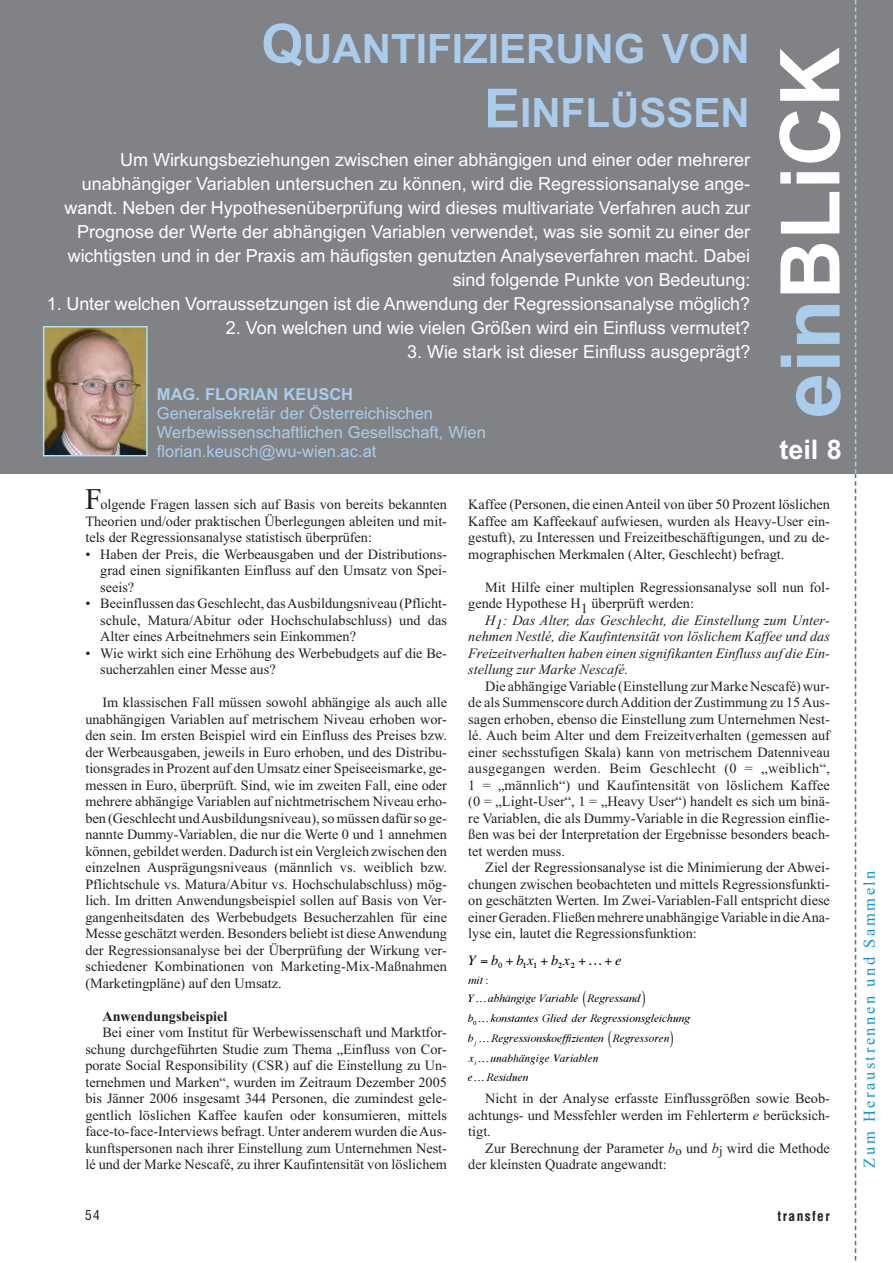
<style>
.page{position:relative;width:893px;height:1263px;background:#fff}
.page>*{position:absolute;margin:0;border:0;box-sizing:border-box;transform-origin:0 0}
.t1{font:700 82.5px "Arial";color:#fff}
.t2{font:700 40.5px/64.8px "Arial";color:#accceb;text-align:right}
.t3{font:30px "Times New Roman";color:#231f20}
.t4{font:700 27px "Arial";color:#fff}
.t5{font:18px/24px "Arial";letter-spacing:-.005em;color:#fff;text-align:right}
.t6{font:16.5px/18.8px "Arial";color:#accceb}
.t7{font:16.5px "Times New Roman";letter-spacing:.15em;color:#1893d2}
.t8{font:700 16.5px "Arial";color:#accceb}
.t9{font:14.25px/16.5px "Times New Roman";color:#231f20;text-align:justify}
.t10{font:italic 14.25px/16.5px "Times New Roman";color:#231f20;text-align:justify}
.t11{font:700 14.25px "Times New Roman";color:#231f20}
.t12{font:14.25px "Times Italic+T42+ABLLMX";color:#000}
.t13{font:700 condensed 13.5px "Helvetica";letter-spacing:.1em;color:#231f20}
.t14{font:condensed 13.5px "Helvetica";color:#231f20}
.t15{font:11.4px/20.1px "Times New Roman PS Italic MT+T42+SHLFNE";color:#000}
.t16{font:11.4px "Times Italic+T42+PDLUPF";color:#000}
.s1{font-size:54px}
.s2{color:#accceb}
.s3{font-family:"Times Roman+T42+XLZJWI"}
.s4{font-family:"Times Italic+T42+PDLUPF"}
.s5{font-family:"MT Extra+T42+PXJNNW"}
.s6{font-style:italic}
</style>
<div class="page">
<div style="left:0;top:0;width:892px;height:474px;background:#808285"></div>
<img style="left:46px;top:329px;width:99px;height:124px">
<div style="left:43px;top:326px;width:105px;height:130px;border:2px solid #abe0f8"></div>
<svg style="left:854px;top:0;width:3px;height:1261px"></svg>
<h2 class="t2" style="left:261px;top:20px;width:490px"><span class="s1">Q</span>UANTIFIZIERUNG VON<br><span class="s1">E</span>INFLÜSSEN</h2>
<p class="t5" style="left:65px;top:149px;width:687px">Um Wirkungsbeziehungen zwischen einer abhängigen und einer oder mehrerer unabhängiger Variablen untersuchen zu können, wird die Regressionsanalyse ange&shy;wandt. Neben der Hypothesenüberprüfung wird dieses multivariate Verfahren auch zur Prognose der Werte der abhängigen Variablen verwendet, was sie somit zu einer der wichtigsten und in der Praxis am häufigsten genutzten Analyseverfahren macht. Dabei sind folgende Punkte von Bedeutung:</p>
<p class="t5" style="left:47px;top:293px;width:705px">1. Unter welchen Vorraussetzungen ist die Anwendung der Regressionsanalyse möglich?</p>
<p class="t5" style="left:226px;top:317px;width:526px">2. Von welchen und wie vielen Größen wird ein Einfluss vermutet?</p>
<p class="t5" style="left:407px;top:341px;width:344px">3. Wie stark ist dieser Einfluss ausgeprägt?</p>
<p class="t8" style="left:157px;top:389px;width:198px">MAG. FLORIAN KEUSCH</p>
<p class="t6" style="left:157px;top:406px;width:330px">Generalsekretär der Österreichischen<br>Werbewissenschaftlichen Gesellschaft, Wien florian.keusch@wu-wien.ac.at</p>
<h1 class="t1" style="left:780px;top:419px;width:373px;rotate:-90deg"><span class="s2">ein</span>BLiCK</h1>
<h3 class="t4" style="left:779px;top:440px;width:64px">teil 8</h3>
<h3 class="t3" style="left:85px;top:488px;width:18px">F</h3>
<p class="t9" style="left:85px;top:497px;width:363px;text-indent:15px">olgende Fragen lassen sich auf Basis von bereits bekannten Theorien und/oder praktischen Überlegungen ableiten und mit&shy;tels der Regressionsanalyse statistisch überprüfen:</p>
<p class="t9" style="left:100px;top:547px;width:348px;text-indent:-15px">• Haben der Preis, die Werbeausgaben und der Distributions&shy;grad einen signifikanten Einfluss auf den Umsatz von Spei&shy;seeis?</p>
<p class="t9" style="left:100px;top:596px;width:348px;text-indent:-15px">• Beeinflussen das Geschlecht, das Ausbildungsniveau (Pflicht&shy;schule, Matura/Abitur oder Hochschulabschluss) und das Alter eines Arbeitnehmers sein Einkommen?</p>
<p class="t9" style="left:100px;top:646px;width:348px;text-indent:-15px">• Wie wirkt sich eine Erhöhung des Werbebudgets auf die Be&shy;sucherzahlen einer Messe aus?</p>
<p class="t9" style="left:85px;top:695px;width:363px;text-indent:17px">Im klassischen Fall müssen sowohl abhängige als auch alle unabhängigen Variablen auf metrischem Niveau erhoben wor&shy;den sein. Im ersten Beispiel wird ein Einfluss des Preises bzw. der Werbeausgaben, jeweils in Euro erhoben, und des Distribu&shy;tionsgrades in Prozent auf den Umsatz einer Speiseeismarke, ge&shy;messen in Euro, überprüft. Sind, wie im zweiten Fall, eine oder mehrere abhängige Variablen auf nichtmetrischem Niveau erho&shy;ben (Geschlecht und Ausbildungsniveau), so müssen dafür so ge&shy;nannte Dummy-Variablen, die nur die Werte 0 und 1 annehmen können, gebildet werden. Dadurch ist ein Vergleich zwischen den einzelnen Ausprägungsniveaus (männlich vs. weiblich bzw.<br>Pflichtschule vs. Matura/Abitur vs. Hochschulabschluss) mög&shy;lich. Im dritten Anwendungsbeispiel sollen auf Basis von Ver&shy;gangenheitsdaten des Werbebudgets Besucherzahlen für eine Messe geschätzt werden. Besonders beliebt ist diese Anwendung der Regressionsanalyse bei der Überprüfung der Wirkung ver&shy;schiedener Kombinationen von Marketing-Mix-Maßnahmen (Marketingpläne) auf den Umsatz.</p>
<p class="t11" style="left:102px;top:1011px;width:127px">Anwendungsbeispiel</p>
<p class="t9" style="left:85px;top:1025px;width:363px;text-indent:17px">Bei einer vom Institut für Werbewissenschaft und Marktfor&shy;schung durchgeführten Studie zum Thema „Einfluss von Cor&shy;porate Social Responsibility (CSR) auf die Einstellung zu Un&shy;ternehmen und Marken“, wurden im Zeitraum Dezember 2005 bis Jänner 2006 insgesamt 344 Personen, die zumindest gele&shy;gentlich löslichen Kaffee kaufen oder konsumieren, mittels face-to-face-Interviews befragt. Unter anderem wurden die Aus&shy;kunftspersonen nach ihrer Einstellung zum Unternehmen Nest&shy;lé und der Marke Nescafé, zu ihrer Kaufintensität von löslichem</p>
<p class="t9" style="left:468px;top:497px;width:363px">Kaffee (Personen, die einen Anteil von über 50 Prozent löslichen Kaffee am Kaffeekauf aufwiesen, wurden als Heavy-User ein&shy;gestuft), zu Interessen und Freizeitbeschäftigungen, und zu de&shy;mographischen Merkmalen (Alter, Geschlecht) befragt.</p>
<p class="t9" style="left:468px;top:580px;width:363px;text-indent:17px">Mit Hilfe einer multiplen Regressionsanalyse soll nun fol&shy;gende Hypothese H1 überprüft werden:</p>
<p class="t10" style="left:468px;top:613px;width:363px;text-indent:17px">H1: Das Alter, das Geschlecht, die Einstellung zum Unter&shy;nehmen Nestlé, die Kaufintensität von löslichem Kaffee und das Freizeitverhalten haben einen signifikanten Einfluss auf die Ein&shy;stellung zur Marke Nescafé.</p>
<p class="t9" style="left:468px;top:679px;width:363px;text-indent:17px">Die abhängige Variable (Einstellung zur Marke Nescafé) wur&shy;de als Summenscore durch Addition der Zustimmung zu 15 Aus&shy;sagen erhoben, ebenso die Einstellung zum Unternehmen Nest&shy;lé. Auch beim Alter und dem Freizeitverhalten (gemessen auf einer sechsstufigen Skala) kann von metrischem Datenniveau ausgegangen werden. Beim Geschlecht (0 = „weiblich“, 1 = „männlich“) und Kaufintensität von löslichem Kaffee (0 = „Light-User“, 1 = „Heavy User“) handelt es sich um binä&shy;re Variablen, die als Dummy-Variable in die Regression einflie&shy;ßen was bei der Interpretation der Ergebnisse besonders beach&shy;tet werden muss.</p>
<p class="t9" style="left:468px;top:860px;width:363px;text-indent:17px">Ziel der Regressionsanalyse ist die Minimierung der Abwei&shy;chungen zwischen beobachteten und mittels Regressionsfunkti&shy;on geschätzten Werten. Im Zwei-Variablen-Fall entspricht diese einer Geraden. Fließen mehrere unabhängige Variable in die Ana&shy;lyse ein, lautet die Regressionsfunktion:</p>
<p class="t12" style="left:468px;top:951px;width:109px">Y b<sub>0</sub> b<sub>1</sub>x<sub>1</sub> b<sub>2</sub>x<sub>2</sub></p>
<p class="t12" style="left:615px;top:951px;width:8px">e</p>
<p class="t16" style="left:468px;top:973px;width:22px">mit <span class="s3">:</span></p>
<p class="t15" style="left:467px;top:989px;width:224px"><span class="s4">Y</span><span class="s5">K</span>abhängige Variable Regressand<br><span class="s4">b</span><sub>0</sub> <span class="s5">K</span>konstantes Glied der Regressionsgleichung <span class="s4">b</span> <sub>j</sub> <span class="s5">K</span> Regressionskoeffizienten Regre<span class="s4">ssoren</span></p>
<p class="t16" style="left:469px;top:1052px;width:131px">x<sub>i</sub> <span class="s5">K</span>unabhängige Variablen</p>
<p class="t15" style="left:468px;top:1068px;width:62px"><span class="s4">e</span><span class="s5">K</span> Residuen</p>
<p class="t9" style="left:468px;top:1091px;width:363px;text-indent:17px">Nicht in der Analyse erfasste Einflussgrößen sowie Beob&shy;achtungs- und Messfehler werden im Fehlerterm <span class="s6">e</span> berücksich&shy;tigt.</p>
<p class="t9" style="left:468px;top:1141px;width:363px;text-indent:17px">Zur Berechnung der Parameter <span class="s6">b</span><sub>o</sub> und <span class="s6">b</span><sub>j</sub> wird die Methode der kleinsten Quadrate angewandt:</p>
<p class="t14" style="left:85px;top:1210px;width:16px">54</p>
<p class="t13" style="left:777px;top:1211px;width:54px">transfer</p>
<p class="t7" style="left:863px;top:1168px;width:299px;rotate:-90deg">Zum Heraustrennen und Sammeln</p>
</div>
